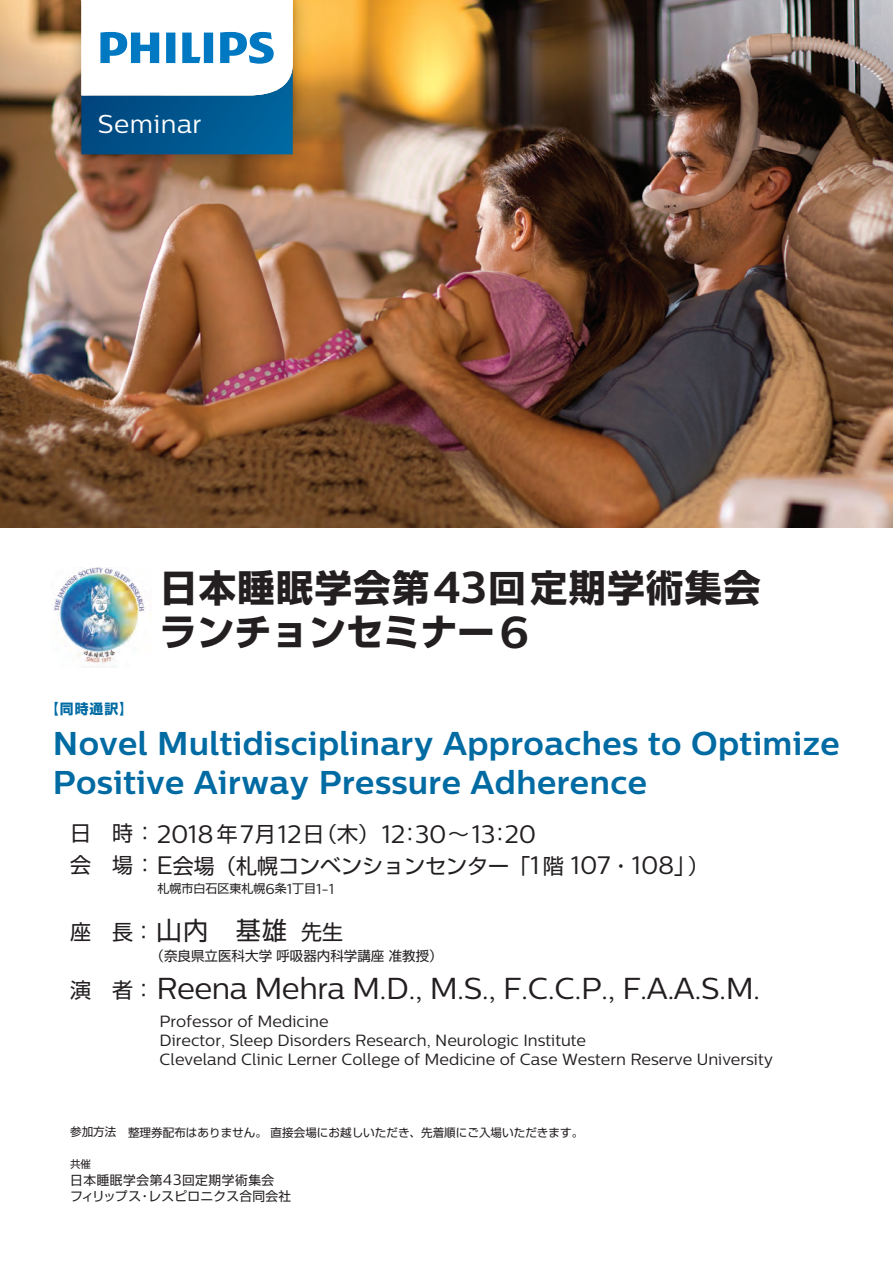
<style>
.page{position:relative;width:893px;height:1263px;background:#fff}
.page>*{position:absolute;margin:0;border:0;box-sizing:border-box;transform-origin:0 0}
.t1{font:700 37.2px/44.7px "Shin Go Pr 6";letter-spacing:.04em;color:#231f20}
.t2{font:700 33px/39.6px "Centrale Sans";letter-spacing:.01em;color:#006ba3}
.t3{font:30.3px "Centrale Sans";letter-spacing:-.015em;color:#231f20}
.t4{font:25.8px "Centrale Sans";letter-spacing:.02em;color:#fff}
.t5{font:25.2px "Centrale Sans";color:#231f20}
.t6{font:21px "Shin Go Pr 6";color:#231f20}
.t7{font:16.2px/19.2px "Centrale Sans";color:#231f20}
.t8{font:700 13.8px "Shin Go Pr 6";color:#006ba3}
.t9{font:13.5px "Shin Go Pr 6";color:#231f20}
.t10{font:12.75px/16.5px "Shin Go Pr 6";letter-spacing:.02em;color:#231f20}
.t11{font:12px "Shin Go Pr 6";color:#231f20}
.t12{font:11.55px "Shin Go Pr 6";color:#231f20}
.t13{font:10.5px "Shin Go Pr 6";color:#231f20}
.s1{font-family:"Centrale Sans";font-size:44.7px}
.s2{font-family:"Shin Go Pr 6";font-size:21px}
.s3{font-family:"Centrale Sans";font-size:25.2px}
.s4{font-family:"Centrale Sans";font-size:14.4px}
.s5{font-size:25.2px}
.s6{font-family:"Centrale Sans";font-size:15.3px}
</style>
<div class="page">
<img style="left:0;top:0;width:893px;height:528px">
<img style="left:56px;top:0;width:262px;height:180px">
<svg style="left:81px;top:1px;width:212px;height:153px"></svg>
<hr style="left:81px;top:0;width:212px;height:1px;background:#fff">
<img style="left:53px;top:567px;width:92px;height:100px">
<h3 class="t4" style="left:98px;top:109px;width:105px">Seminar</h3>
<p class="t8" style="left:45px;top:698px;width:89px">【同時通訳】</p>
<h1 class="t1" style="left:160px;top:564px;width:602px">日本睡眠学会第<span class="s1">43</span>回定期学術集会ランチョンセミナー<span class="s1">6</span></h1>
<h2 class="t2" style="left:53px;top:723px;width:788px">Novel Multidisciplinary Approaches to Optimize<br>Positive Airway Pressure Adherence</h2>
<h3 class="t5" style="left:70px;top:819px;width:468px"><span class="s2">日　時：</span> 2018<span class="s2">年</span>7<span class="s2">月</span>12<span class="s2">日（木）</span>12<span class="s2">：</span>30<span class="s2">～</span>13<span class="s2">：</span>20</h3>
<p class="t6" style="left:70px;top:848px;width:640px">会　場：<span class="s3">E</span>会場（札幌コンベンションセンター「<span class="s3">1</span> 階 <span class="s3">107</span>・<span class="s3">108</span>」）</p>
<p class="t11" style="left:157px;top:879px;width:178px">札幌市白石区東札幌<span class="s4">6</span>条<span class="s4">1</span>丁目<span class="s4">1-1</span></p>
<p class="t6" style="left:70px;top:915px;width:275px">座　長：<span class="s5">山内　基雄</span> 先生</p>
<p class="t9" style="left:151px;top:945px;width:294px">（奈良県立医科大学 呼吸器内科学講座准教授）</p>
<h3 class="t3" style="left:70px;top:971px;width:692px"><span class="s2">演　者：</span>Reena Mehra M.D., M.S., F.C.C.P., F.A.A.S.M.</h3>
<p class="t7" style="left:160px;top:1011px;width:615px">Professor of Medicine<br>Director, Sleep Disorders Research, Neurologic Institute<br>Cleveland Clinic Lerner College of Medicine of Case Western Reserve University</p>
<p class="t12" style="left:70px;top:1122px;width:515px">参加方法　整理券配布はありません。直接会場にお越しいただき、先着順にご入場いただきます。</p>
<p class="t13" style="left:70px;top:1155px;width:22px">共催</p>
<p class="t10" style="left:70px;top:1171px;width:223px">日本睡眠学会第<span class="s6">43</span>回定期学術集会<br>フィリップス・レスピロニクス合同会社</p>
</div>
